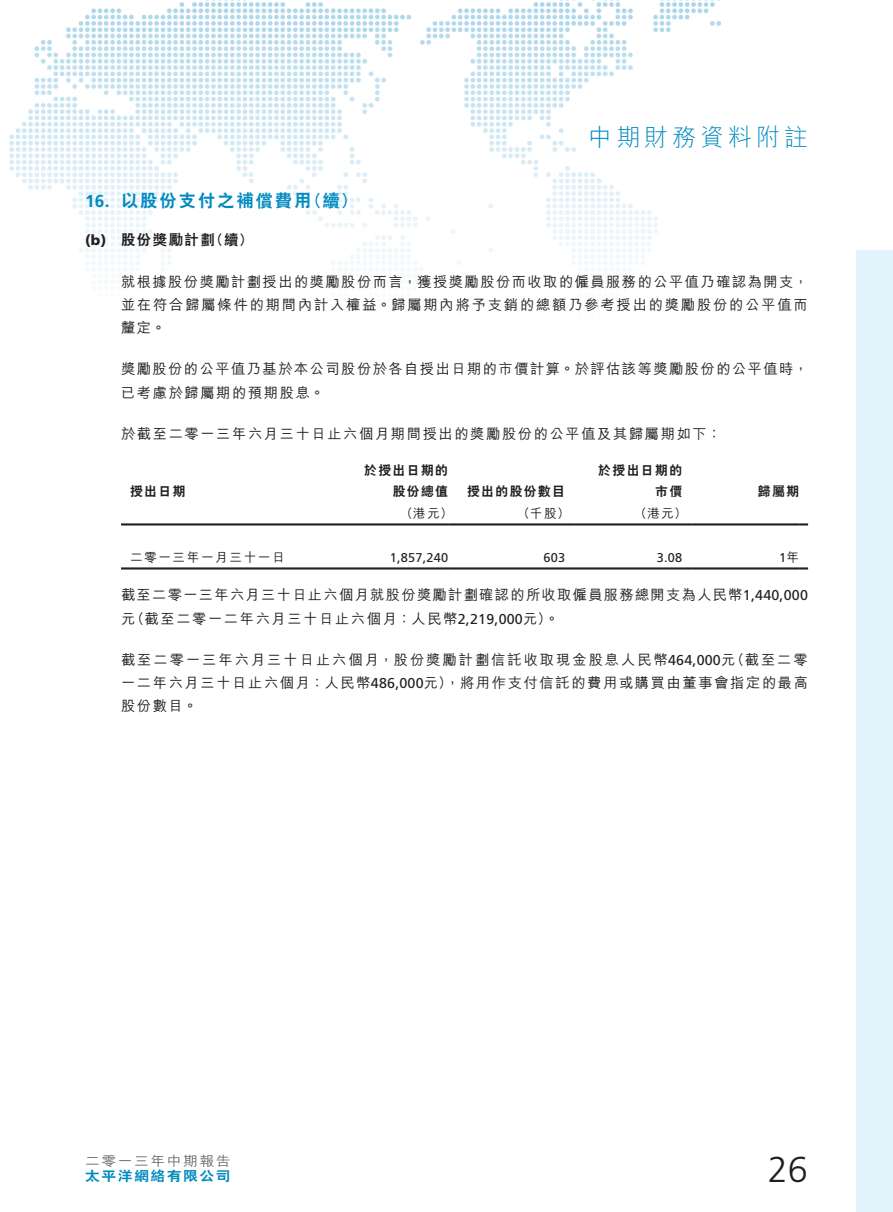
<style>
.page{position:relative;width:893px;height:1212px;background:#fff}
.page>*{position:absolute;margin:0;border:0;box-sizing:border-box;transform-origin:0 0}
.t1{font:300 36px "Frutiger LT Std";color:#231f20}
.t2{font:300 24px "M Hei HK";letter-spacing:.165em;color:#008bc0}
._03_H1{font:800 17.25px "C Hei 2 HK";letter-spacing:.115em;color:#008bc0}
._03_H1-2{font:700 17.25px "Frutiger LT Std";color:#008bc0}
._12___P2{font:500 14.25px/23.2px "M Hei HK";letter-spacing:.115em;color:#231f20}
._12___P2-2{font:500 14.25px/23.2px "M Hei HK";letter-spacing:.095em;color:#231f20}
._04___H2{font:800 14.25px "C Hei 2 HK";letter-spacing:.115em;color:#231f20}
._04___H2-2{font:900 14.25px "Frutiger LT Std";color:#231f20}
.t3{font:500 13.5px "M Hei HK";letter-spacing:.1em;color:#6c6d70;scale:1.1 1}
.t4{font:800 13.5px "C Hei 2 HK";letter-spacing:.1em;color:#008bc0;scale:1.1 1}
._02_Note_Text{font:800 12.75px "C Hei 2 HK";letter-spacing:.115em;color:#231f20}
._02_Note_Text-2{font:12.75px "Frutiger LT Std";letter-spacing:.015em;color:#231f20}
._02_Note_Text-3{font:500 12.75px "M Hei HK";color:#231f20}
._29_Table_Stub__Note{font:500 12.75px "M Hei HK";letter-spacing:.115em;color:#231f20}
._29_Table_Stub__Note-2{font:800 12.75px "C Hei 2 HK";color:#231f20}
.s1{font-family:"Frutiger LT Std";font-weight:400}
</style>
<div class="page">
<img style="left:9px;top:0;width:848px;height:1212px">
<div style="left:857px;top:250px;width:36px;height:962px;background:#e1f4fc"></div>
<svg style="left:121px;top:459px;width:687px;height:108px"></svg>
<hr style="left:121px;top:523px;width:210px;height:2px;background:#231f20">
<svg style="left:331px;top:523px;width:9px;height:2px"></svg>
<hr style="left:340px;top:523px;width:108px;height:2px;background:#231f20">
<svg style="left:448px;top:523px;width:9px;height:2px"></svg>
<hr style="left:457px;top:523px;width:108px;height:2px;background:#231f20">
<svg style="left:565px;top:523px;width:9px;height:2px"></svg>
<hr style="left:574px;top:523px;width:108px;height:2px;background:#231f20">
<svg style="left:682px;top:523px;width:9px;height:2px"></svg>
<hr style="left:691px;top:523px;width:108px;height:2px;background:#231f20">
<svg style="left:799px;top:523px;width:9px;height:2px"></svg>
<hr style="left:121px;top:567px;width:210px;height:2px;background:#231f20">
<svg style="left:331px;top:567px;width:9px;height:2px"></svg>
<hr style="left:340px;top:567px;width:108px;height:2px;background:#231f20">
<svg style="left:448px;top:567px;width:9px;height:2px"></svg>
<hr style="left:457px;top:567px;width:108px;height:2px;background:#231f20">
<svg style="left:565px;top:567px;width:9px;height:2px"></svg>
<hr style="left:574px;top:567px;width:108px;height:2px;background:#231f20">
<svg style="left:682px;top:567px;width:9px;height:2px"></svg>
<hr style="left:691px;top:567px;width:108px;height:2px;background:#231f20">
<svg style="left:799px;top:567px;width:9px;height:2px"></svg>
<h2 class="t2" style="left:588px;top:120px;width:221px">中期財務資料附註</h2>
<p class="_03_H1-2" style="left:85px;top:191px;width:26px">16.</p>
<p class="_04___H2-2" style="left:85px;top:232px;width:23px">b( )</p>
<p class="_03_H1" style="left:121px;top:189px;width:192px">以股份支付之補償費用</p>
<p class="_03_H1" style="left:305px;top:189px;width:54px">（續(</p>
<p class="_04___H2" style="left:121px;top:231px;width:95px">股份獎勵計劃</p>
<p class="_04___H2" style="left:210px;top:231px;width:45px">（續(</p>
<p class="_12___P2" style="left:121px;top:269px;width:688px;text-align:justify">就根據股份獎勵計劃授出的獎勵股份而言，獲授獎勵股份而收取的僱員服務的公平值乃確認為開支，並在符合歸屬條件的期間內計入權益。歸屬期內將予支銷的總額乃參考授出的獎勵股份的公平值而釐定。</p>
<p class="_12___P2" style="left:121px;top:356px;width:688px">獎勵股份的公平值乃基於本公司股份於各自授出日期的市價計算。於評估該等獎勵股份的公平值時，已考慮於歸屬期的預期股息。</p>
<p class="_12___P2" style="left:121px;top:421px;width:602px">於截至二零一三年六月三十日止六個月期間授出的獎勵股份的公平值及其歸屬期如下：</p>
<p class="_29_Table_Stub__Note-2" style="left:130px;top:483px;width:57px">授出日期</p>
<p class="_02_Note_Text" style="left:364px;top:461px;width:85px">於授出日期的</p>
<p class="_02_Note_Text" style="left:598px;top:461px;width:85px">於授出日期的</p>
<p class="_02_Note_Text" style="left:393px;top:483px;width:57px">股份總值</p>
<p class="_02_Note_Text-3" style="left:400px;top:504px;width:54px">（港元）</p>
<p class="_02_Note_Text" style="left:467px;top:483px;width:100px">授出的股份數目</p>
<p class="_02_Note_Text-3" style="left:517px;top:504px;width:54px">（千股）</p>
<p class="_02_Note_Text" style="left:655px;top:483px;width:28px">市價</p>
<p class="_02_Note_Text-3" style="left:634px;top:504px;width:54px">（港元(</p>
<p class="_02_Note_Text" style="left:758px;top:483px;width:43px">歸屬期</p>
<p class="_29_Table_Stub__Note" style="left:130px;top:548px;width:156px">二零一三年一月三十一日</p>
<p class="_12___P2-2" style="left:130px;top:582px;width:679px;text-indent:-9px">截至二零一三年六月三十日止六個月就股份獎勵計劃確認的所收取僱員服務總開支為人民幣<span class="s1">1,440,000</span>（截至二零一二年六月三十日止六個月：人民幣<span class="s1">2,219,000</span>元。(</p>
<p class="_02_Note_Text-3" style="left:779px;top:548px;width:22px">年<span class="s1">1</span></p>
<p class="_02_Note_Text-2" style="left:390px;top:550px;width:60px">1,857,240</p>
<p class="_02_Note_Text-2" style="left:543px;top:550px;width:23px">603</p>
<p class="_02_Note_Text-2" style="left:657px;top:550px;width:27px">3.08</p>
<p class="_12___P2" style="left:121px;top:606px;width:16px">元</p>
<p class="_12___P2" style="left:121px;top:647px;width:688px">截至二零一三年六月三十日止六個月，股份獎勵計劃信託收取現金股息人民幣<span class="s1">464,000</span>元<br>一二年六月三十日止六個月：人民幣<span class="s1">486,000</span>元，）將用作支付信託的費用或購買由董事會指定的最高股份數目。</p>
<p class="_12___P2" style="left:730px;top:647px;width:79px">（截至二零</p>
<p class="t3" style="left:85px;top:1151px;width:134px">二零一三年中期報告</p>
<h1 class="t1" style="left:768px;top:1149px;width:42px">26</h1>
<p class="t4" style="left:85px;top:1166px;width:134px">太平洋網絡有限公司</p>
</div>
